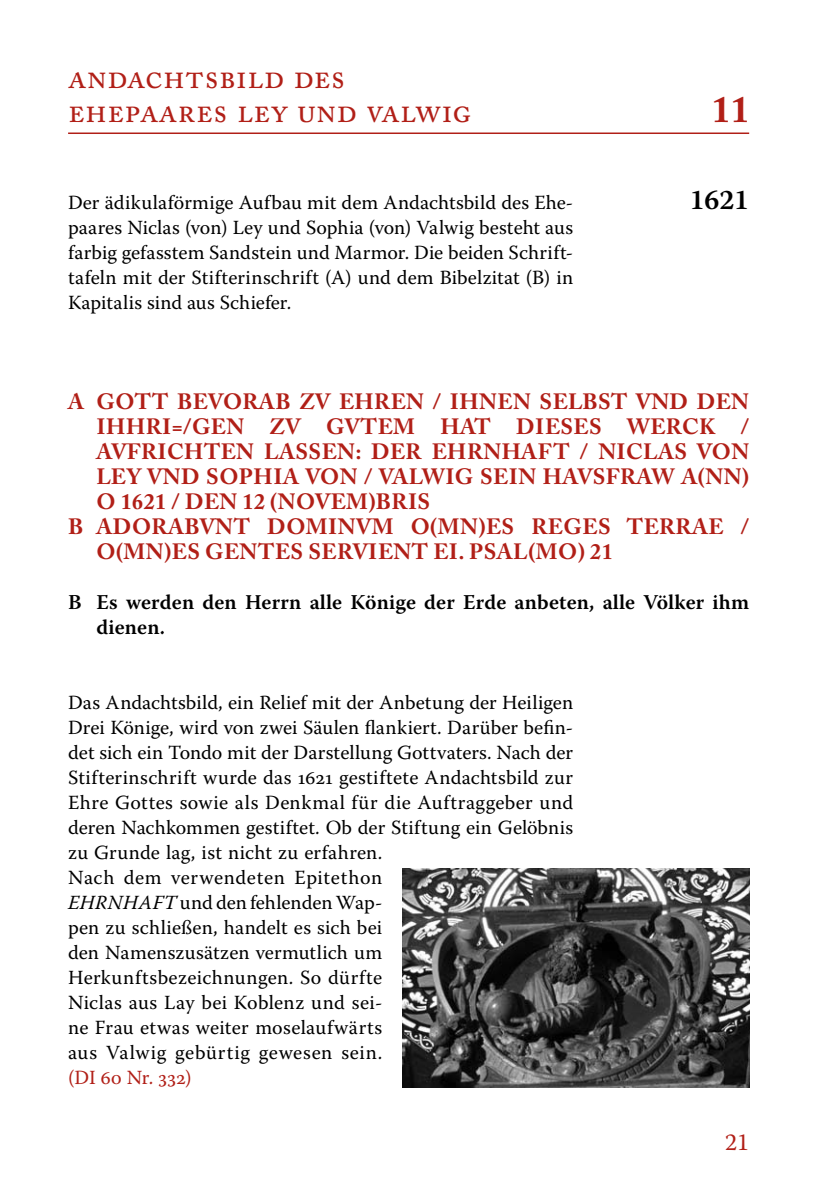
<style>
.page{position:relative;width:840px;height:1191px;background:#fff}
.page>*{position:absolute;margin:0;border:0;box-sizing:border-box;transform-origin:0 0}
.t1{font:700 37px "Adobe Caslon Pro";color:#b11f17}
.t2{font:34px "Adobe Caslon Pro";letter-spacing:-.005em;color:#b11f17}
.t3{font:600 28px "Warnock Pro";color:#000}
.t4{font:24px "Warnock Pro";color:#b11f17}
.t5{font:700 22px "Adobe Caslon Pro";letter-spacing:.02em;color:#b11f17}
.t6{font:600 21px/25px "Warnock Pro";letter-spacing:.005em;color:#000}
.t7{font:20px/25px "Warnock Pro";letter-spacing:.01em;color:#000;text-align:justify}
.t8{font:20px "Warnock Pro";letter-spacing:-.01em;color:#b11f17}
.s1{font-style:italic}
</style>
<div class="page">
<hr style="left:68px;top:132px;width:680px;height:2px;background:#b11f17">
<img style="left:402px;top:868px;width:346px;height:219px">
<h2 class="t2" style="left:68px;top:56px;width:77px">AN DACHTSBIL</h2>
<h2 class="t2" style="left:264px;top:56px;width:65px">D DES</h2>
<h2 class="t2" style="left:68px;top:90px;width:90px">EHE PAARES</h2>
<h2 class="t2" style="left:237px;top:90px;width:235px">LEY UND VALWIG</h2>
<p class="t7" style="left:68px;top:190px;width:506px">Der ädikulaförmige Aufbau mit dem Andachtsbild des Ehe&shy;paares Niclas (von) Ley und Sophia (von) Valwig besteht aus farbig gefasstem Sandstein und Marmor. Die beiden Schrift&shy;tafeln mit der Stifterinschrift (A) und dem Bibelzitat (B) in Kapitalis sind aus Schiefer.</p>
<h1 class="t1" style="left:711px;top:87px;width:39px">11</h1>
<h3 class="t3" style="left:689px;top:183px;width:61px">1621</h3>
<p class="t5" style="left:68px;top:389px;width:682px">A GOTT BEVORAB ZV EHREN / IHNEN SELBST VND DEN</p>
<p class="t5" style="left:96px;top:413px;width:653px">IHHRI=/GEN ZV GVTEM HAT DIESES WERCK /</p>
<p class="t5" style="left:96px;top:438px;width:653px">AVFRICHTEN LASSEN: DER EHRNHAFT / NICLAS VON</p>
<p class="t5" style="left:96px;top:463px;width:653px">LEY VND SOPHIA VON / VALWIG SEIN HAVSFRAW A(NN)</p>
<p class="t5" style="left:96px;top:488px;width:335px">O 1621 / DEN 12 (NOVEM)BRIS</p>
<p class="t5" style="left:68px;top:513px;width:682px">B ADORABVNT DOMINVM O(MN)ES REGES TERRAE /</p>
<p class="t5" style="left:96px;top:538px;width:517px">O(MN)ES GENTES SERVIENT EI. PSAL(MO) 21</p>
<p class="t6" style="left:96px;top:589px;width:653px;text-indent:-28px">B Es werden den Herrn alle Könige der Erde anbeten, alle Völker ihm dienen.</p>
<p class="t7" style="left:68px;top:690px;width:506px;text-align:left">Das Andachtsbild, ein Relief mit der Anbetung der Heiligen Drei Könige, wird von zwei Säulen flankiert. Darüber befin&shy;det sich ein Tondo mit der Darstellung Gottvaters. Nach der Stifterinschrift wurde das 1621 gestiftete Andachtsbild zur Ehre Gottes sowie als Denkmal für die Auftraggeber und deren Nachkommen gestiftet. Ob der Stiftung ein Gelöbnis zu Grunde lag, ist nicht zu erfahren.<br>Nach dem verwendeten Epitethon<br><span class="s1">EHRNHAFT</span> und den fehlenden Wap-<br>pen zu schließen, handelt es sich bei<br>den Namenszusätzen vermutlich um Herkunftsbezeichnungen. So dürfte<br>Niclas aus Lay bei Koblenz und sei-<br>ne Frau etwas weiter moselaufwärts<br>aus Valwig gebürtig gewesen sein.</p>
<p class="t8" style="left:68px;top:1065px;width:125px">(DI 60 Nr. 332)</p>
<p class="t4" style="left:724px;top:1127px;width:26px">21</p>
</div>
